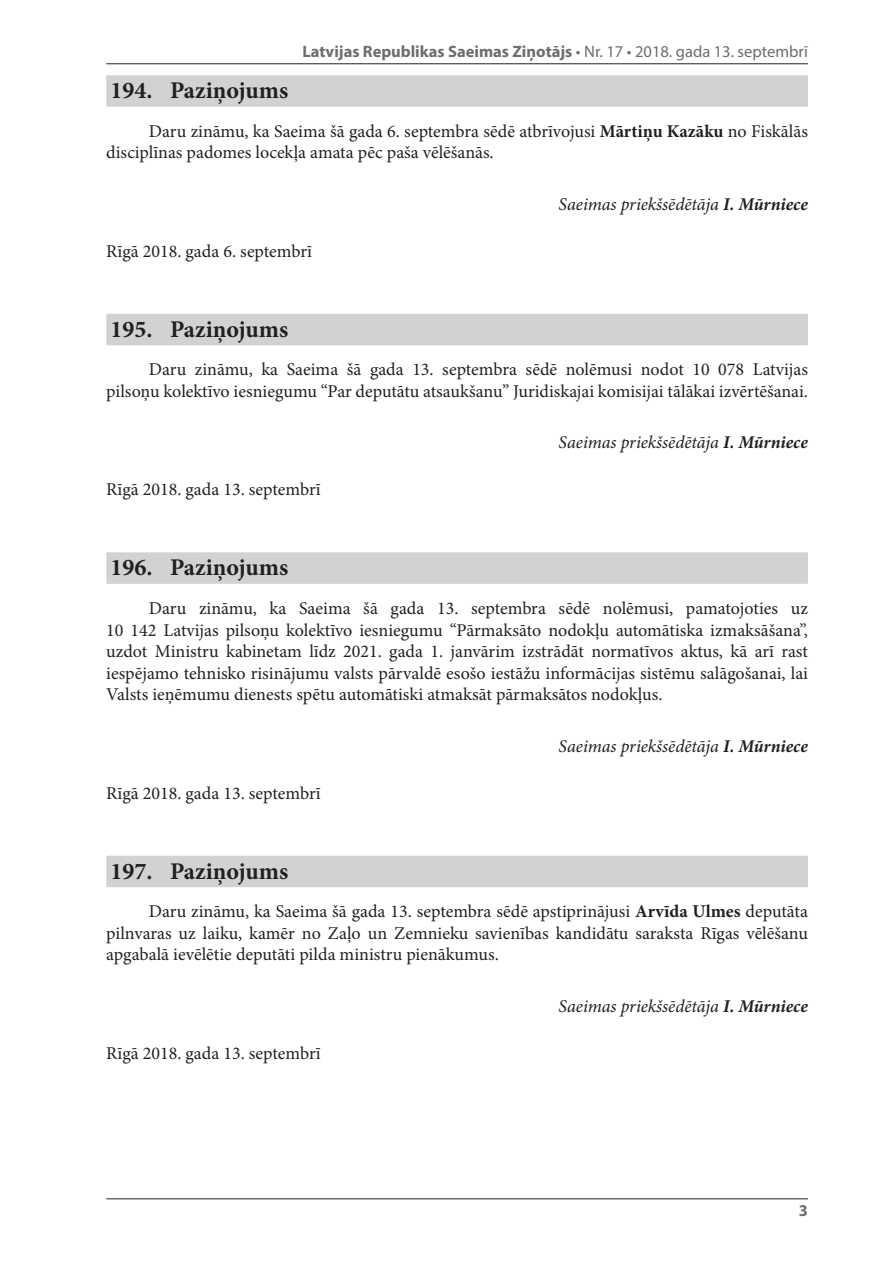
<style>
.page{position:relative;width:893px;height:1263px;background:#fff}
.page>*{position:absolute;margin:0;border:0;box-sizing:border-box;transform-origin:0 0}
.t1{font:700 24px "Minion Pro";color:#231f20}
.t2{font:18px/21.6px "Minion Pro";color:#231f20;text-align:justify}
.t3{font:italic 18px "Minion Pro";letter-spacing:-.005em;color:#231f20}
.t4{font:700 16.5px "Myriad Pro";color:#6c6d70}
.s1{font-weight:400}
.s2{font-weight:700}
</style>
<div class="page">
<hr style="left:106px;top:63px;width:702px;height:1px;background:#231f20">
<hr style="left:106px;top:1198px;width:702px;height:1px;background:#231f20">
<div style="left:106px;top:75px;width:702px;height:32px;background:#d1d2d4"></div>
<div style="left:106px;top:314px;width:702px;height:31px;background:#d1d2d4"></div>
<div style="left:106px;top:552px;width:702px;height:32px;background:#d1d2d4"></div>
<div style="left:106px;top:856px;width:702px;height:31px;background:#d1d2d4"></div>
<p class="t4" style="left:302px;top:41px;width:507px">Latvijas Republikas Saeimas Ziņotājs <span class="s1">• Nr. 17 • 2018. gada 13. septembrī</span></p>
<h1 class="t1" style="left:111px;top:74px;width:179px">194. Paziņojums</h1>
<p class="t2" style="left:106px;top:120px;width:703px;text-indent:43px">Daru zināmu, ka Saeima šā gada 6. septembra sēdē atbrīvojusi <span class="s2">Mārtiņu Kazāku</span> no Fiskālās disciplīnas padomes locekļa amata pēc paša vēlēšanās.</p>
<p class="t3" style="left:559px;top:192px;width:251px">Saeimas priekšsēdētāja <span class="s2">I. Mūrniece</span></p>
<p class="t2" style="left:106px;top:240px;width:207px">Rīgā 2018. gada 6. septembrī</p>
<h1 class="t1" style="left:111px;top:312px;width:179px">195. Paziņojums</h1>
<p class="t2" style="left:106px;top:359px;width:703px;text-align:right">Daru zināmu, ka Saeima šā gada 13. septembra sēdē nolēmusi nodot 10 078 Latvijas pilsoņu kolektīvo iesniegumu “Par deputātu atsaukšanu” Juridiskajai komisijai tālākai izvērtēšanai.</p>
<p class="t3" style="left:559px;top:430px;width:251px">Saeimas priekšsēdētāja <span class="s2">I. Mūrniece</span></p>
<p class="t2" style="left:106px;top:479px;width:216px">Rīgā 2018. gada 13. septembrī</p>
<h1 class="t1" style="left:111px;top:551px;width:179px">196. Paziņojums</h1>
<p class="t2" style="left:106px;top:597px;width:703px;text-indent:43px">Daru zināmu, ka Saeima šā gada 13. septembra sēdē nolēmusi, pamatojoties uz 10 142 Latvijas pilsoņu kolektīvo iesniegumu “Pārmaksāto nodokļu automātiska izmaksāšana”, uzdot Ministru kabinetam līdz 2021. gada 1. janvārim izstrādāt normatīvos aktus, kā arī rast iespējamo tehnisko risinājumu valsts pārvaldē esošo iestāžu informācijas sistēmu salāgošanai, lai Valsts ieņēmumu dienests spētu automātiski atmaksāt pārmaksātos nodokļus.</p>
<p class="t3" style="left:559px;top:734px;width:251px">Saeimas priekšsēdētāja <span class="s2">I. Mūrniece</span></p>
<p class="t2" style="left:106px;top:782px;width:216px">Rīgā 2018. gada 13. septembrī</p>
<h1 class="t1" style="left:111px;top:854px;width:179px">197. Paziņojums</h1>
<p class="t2" style="left:106px;top:901px;width:703px;text-indent:43px">Daru zināmu, ka Saeima šā gada 13. septembra sēdē apstiprinājusi <span class="s2">Arvīda Ulmes</span> deputāta pilnvaras uz laiku, kamēr no Zaļo un Zemnieku savienības kandidātu saraksta Rīgas vēlēšanu apgabalā ievēlētie deputāti pilda ministru pienākumus.</p>
<p class="t3" style="left:559px;top:994px;width:251px">Saeimas priekšsēdētāja <span class="s2">I. Mūrniece</span></p>
<p class="t2" style="left:106px;top:1042px;width:216px">Rīgā 2018. gada 13. septembrī</p>
<p class="t4" style="left:799px;top:1199px;width:11px">3</p>
</div>
